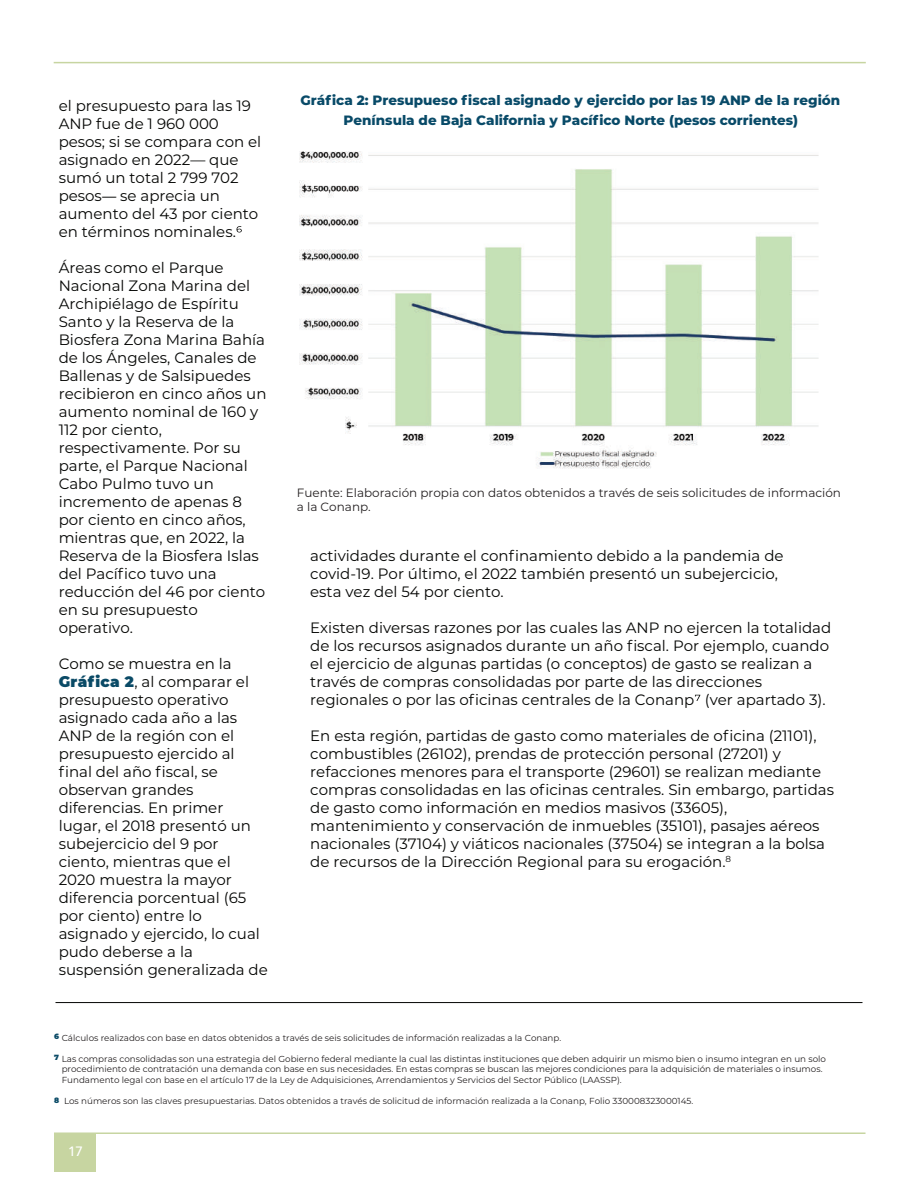
<style>
.page{position:relative;width:918px;height:1188px;background:#fff}
.page>*{position:absolute;margin:0;border:0;box-sizing:border-box;transform-origin:0 0}
.t1{font:15px/18px "Montserrat";color:#040503}
.t2{font:800 13.5px/20px "Montserrat";color:#084a68;text-align:center}
.t3{font:500 13.5px "Avenir";color:#fff}
.t4{font:12px/14.4px "Montserrat";color:#231f20}
.t5{font:8.7px/10.5px "Montserrat";color:#231f20}
.t6{font:900 7.5px "Montserrat";color:#0a4a66}
.s1{font-family:"Myriad Pro"}
.s2{font-weight:900;color:#0a4a66}
.s3{font-weight:900;font-size:7.5px;color:#0a4a66}
</style>
<div class="page">
<img style="left:300px;top:151px;width:519px;height:318px">
<div style="left:54px;top:1134px;width:42px;height:38px;background:#c7d5a1"></div>
<hr style="left:54px;top:1132px;width:812px;height:2px;background:#c7d5a1">
<hr style="left:54px;top:62px;width:812px;height:1px;background:#c7d5a1">
<svg style="left:237px;top:226px;width:5px;height:6px"></svg>
<svg style="left:695px;top:695px;width:5px;height:6px"></svg>
<hr style="left:56px;top:1002px;width:806px;height:1px;background:#040503">
<p class="t1" style="left:59px;top:96px;width:204px">el presupuesto para las 19<br>ANP fue de 1 960 000 pesos; si se compara con el asignado en 2022— que sumó un total 2 799 702 pesos<span class="s1">—</span> se aprecia un aumento del 43 por ciento en términos nominales.</p>
<p class="t1" style="left:59px;top:258px;width:209px">Áreas como el Parque<br>Nacional Zona Marina del<br>Archipiélago de Espíritu<br>Santo y la Reserva de la<br>Biosfera Zona Marina Bahía de los Ángeles, Canales de<br>Ballenas y de Salsipuedes recibieron en cinco años un aumento nominal de 160 y<br>112 por ciento, respectivamente. Por su parte, el Parque Nacional<br>Cabo Pulmo tuvo un incremento de apenas 8 por ciento en cinco años, mientras que, en 2022, la<br>Reserva de la Biosfera Islas del Pacífico tuvo una reducción del 46 por ciento en su presupuesto operativo.</p>
<p class="t1" style="left:59px;top:654px;width:211px">Como se muestra en la<br><span class="s2">Gráfica 2</span>, al comparar el presupuesto operativo asignado cada año a las<br>ANP de la región con el presupuesto ejercido al final del año fiscal, se observan grandes diferencias. En primer lugar, el 2018 presentó un subejercicio del 9 por ciento, mientras que el<br>2020 muestra la mayor diferencia porcentual (65 por ciento) entre lo asignado y ejercido, lo cual pudo deberse a la suspensión generalizada de</p>
<p class="t2" style="left:301px;top:90px;width:541px">Gráfica 2: Presupueso fiscal asignado y ejercido por las 19 ANP de la región<br>Península de Baja California y Pacífico Norte (pesos corrientes)</p>
<p class="t4" style="left:297px;top:485px;width:546px">Fuente: Elaboración propia con datos obtenidos a través de seis solicitudes de información a la Conanp.</p>
<p class="t1" style="left:310px;top:546px;width:475px">actividades durante el confinamiento debido a la pandemia de covid-19. Por último, el 2022 también presentó un subejercicio, esta vez del 54 por ciento.</p>
<p class="t1" style="left:310px;top:618px;width:522px">Existen diversas razones por las cuales las ANP no ejercen la totalidad de los recursos asignados durante un año fiscal. Por ejemplo, cuando el ejercicio de algunas partidas (o conceptos) de gasto se realizan a través de compras consolidadas por parte de las direcciones regionales o por las oficinas centrales de la Conanp (ver apartado 3).</p>
<p class="t1" style="left:310px;top:726px;width:525px">En esta región, partidas de gasto como materiales de oficina (21101), combustibles (26102), prendas de protección personal (27201) y refacciones menores para el transporte (29601) se realizan mediante compras consolidadas en las oficinas centrales. Sin embargo, partidas de gasto como información en medios masivos (33605), mantenimiento y conservación de inmuebles (35101), pasajes aéreos nacionales (37104) y viáticos nacionales (37504) se integran a la bolsa de recursos de la Dirección Regional para su erogación.<sup>8</sup></p>
<p class="t6" style="left:54px;top:1031px;width:6px">6</p>
<p class="t5" style="left:62px;top:1032px;width:501px">Cálculos realizados con base en datos obtenidos a través de seis solicitudes de información realizadas a la Conanp.</p>
<p class="t5" style="left:62px;top:1053px;width:766px">Las compras consolidadas son una estrategia del Gobierno federal mediante la cual las distintas instituciones que deben adquirir un mismo bien o insumo integran en un solo procedimiento de contratación una demanda con base en sus necesidades. En estas compras se buscan las mejores condiciones para la adquisición de materiales o insumos.<br>Fundamento legal con base en el artículo 17 de la Ley de Adquisiciones, Arrendamientos y Servicios del Sector Público (LAASSP).</p>
<p class="t5" style="left:54px;top:1095px;width:641px"><span class="s3">8</span> Los números son las claves presupuestarias. Datos obtenidos a través de solicitud de información realizada a la Conanp, Folio 330008323000145.</p>
<p class="t6" style="left:54px;top:1052px;width:6px">7</p>
<p class="t3" style="left:68px;top:1140px;width:17px">17</p>
</div>
